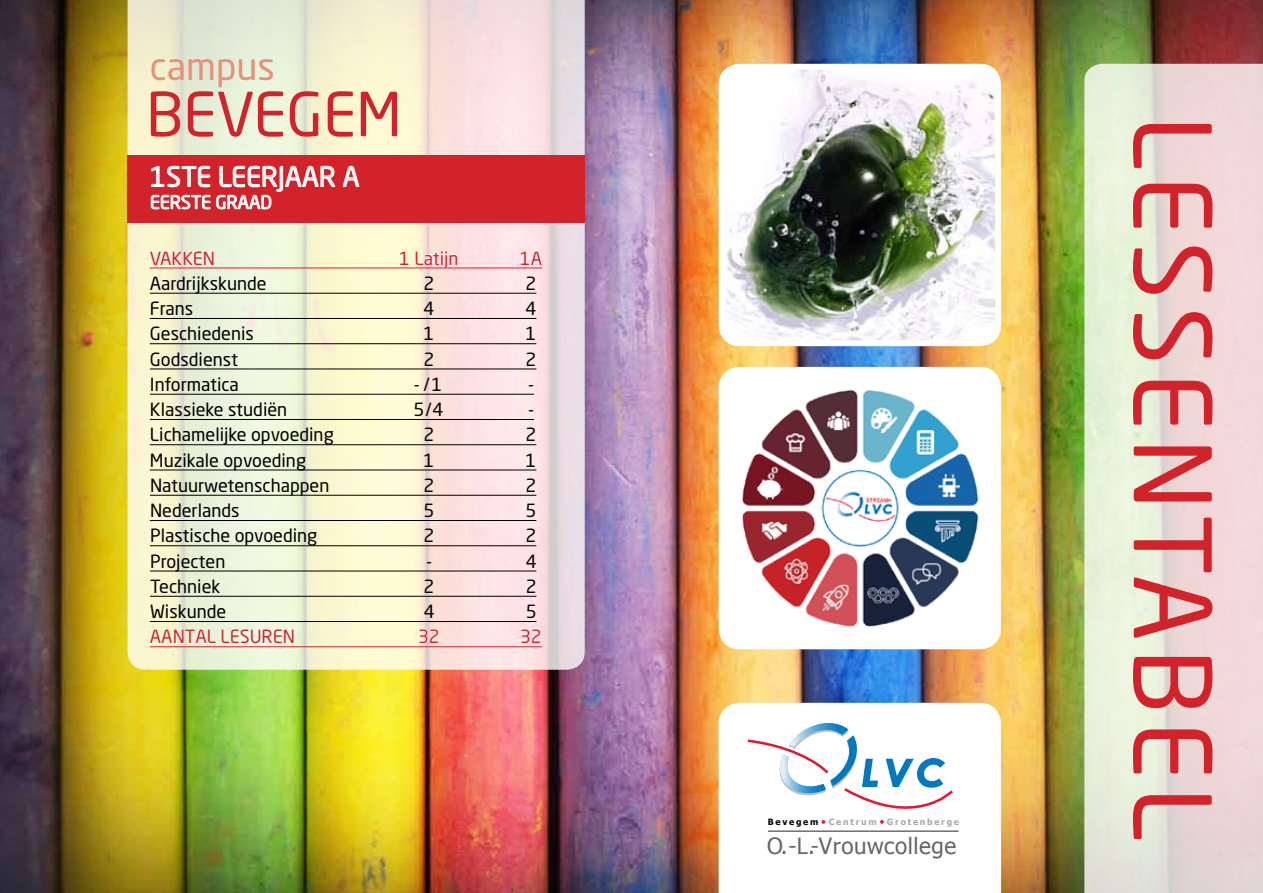
<style>
.page{position:relative;width:1263px;height:893px;background:#fff}
.page>*{position:absolute;margin:0;border:0;box-sizing:border-box;transform-origin:0 0}
.t1{font:105px "Neo Sans Std";letter-spacing:.075em;color:#d2232a}
.t2{font:60px "Neo Sans Std";color:#d2232a}
.t3{font:37.5px "Neo Sans Std";color:#e5927a}
.t4{font:italic 700 36.75px "Century Gothic";color:#0079c1}
.t5{font:27px "Neo Sans Std";color:#fff}
.t6{font:22.35px "Tahoma";letter-spacing:.025em;color:#666}
.t7{font:18px "Neo Sans Std";color:#000}
.t8{font:18px "Neo Sans";color:#d2232a}
.t9{font:18px "Neo Sans Std";color:#d2232a}
.t10{font:18px "Neo Sans Std";color:#fff}
.t11{font:700 8.7px "Tahoma";letter-spacing:.2em;color:#a7a9ac}
.s1{color:#000}
</style>
<div class="page">
<img style="left:0;top:0;width:1263px;height:893px">
<img style="left:722px;top:67px;width:276px;height:276px">
<div style="left:719px;top:64px;width:282px;height:282px;border:6px solid #fff;border-radius:18px"></div>
<div style="left:722px;top:370px;width:276px;height:276px;background:#fff;border-radius:18px"></div>
<img style="left:742px;top:389px;width:237px;height:238px">
<div style="left:719px;top:367px;width:282px;height:282px;border:6px solid #fff;border-radius:18px"></div>
<svg style="left:719px;top:703px;width:282px;height:190px"></svg>
<svg style="left:128px;top:0;width:457px;height:670px;background:#f2ebd7"></svg>
<hr style="left:150px;top:268px;width:392px;height:1px;background:#d2232a">
<hr style="left:150px;top:293px;width:386px;height:1px;background:#000">
<hr style="left:150px;top:318px;width:386px;height:1px;background:#000">
<hr style="left:150px;top:343px;width:386px;height:1px;background:#000">
<hr style="left:150px;top:369px;width:386px;height:1px;background:#000">
<hr style="left:150px;top:394px;width:384px;height:1px;background:#000">
<hr style="left:150px;top:419px;width:384px;height:1px;background:#000">
<hr style="left:150px;top:444px;width:386px;height:1px;background:#000">
<hr style="left:150px;top:470px;width:386px;height:1px;background:#000">
<hr style="left:150px;top:495px;width:386px;height:1px;background:#000">
<hr style="left:150px;top:520px;width:386px;height:1px;background:#000">
<hr style="left:150px;top:545px;width:386px;height:1px;background:#000">
<hr style="left:150px;top:571px;width:386px;height:1px;background:#000">
<hr style="left:150px;top:596px;width:386px;height:1px;background:#000">
<hr style="left:150px;top:621px;width:386px;height:1px;background:#000">
<hr style="left:150px;top:646px;width:392px;height:1px;background:#d2232a">
<svg style="left:150px;top:245px;width:64px;height:26px"></svg>
<svg style="left:399px;top:250px;width:10px;height:16px"></svg>
<svg style="left:415px;top:250px;width:43px;height:19px"></svg>
<svg style="left:520px;top:250px;width:22px;height:21px"></svg>
<svg style="left:150px;top:629px;width:145px;height:21px"></svg>
<svg style="left:419px;top:629px;width:20px;height:15px"></svg>
<svg style="left:521px;top:629px;width:20px;height:15px"></svg>
<div style="left:128px;top:155px;width:457px;height:68px;background:#d2232a"></div>
<svg style="left:342px;top:165px;width:18px;height:22px"></svg>
<svg style="left:151px;top:165px;width:184px;height:45px"></svg>
<svg style="left:1084px;top:64px;width:179px;height:829px;background:#eae1d8"></svg>
<h3 class="t3" style="left:150px;top:43px;width:126px">campus</h3>
<h2 class="t2" style="left:146px;top:77px;width:257px">BEVEGEM</h2>
<h3 class="t5" style="left:150px;top:160px;width:211px">1ste leerjaar A</h3>
<p class="t10" style="left:150px;top:191px;width:124px">EERSTE GRAAD</p>
<p class="t9" style="left:150px;top:247px;width:67px">VAKKEN</p>
<p class="t9" style="left:399px;top:247px;width:61px">1 Latijn</p>
<p class="t9" style="left:520px;top:247px;width:24px">1A</p>
<p class="t7" style="left:150px;top:272px;width:118px">Aardrijkskunde</p>
<p class="t7" style="left:423px;top:272px;width:12px">2</p>
<p class="t7" style="left:525px;top:272px;width:12px">2</p>
<p class="t7" style="left:150px;top:298px;width:45px">Frans</p>
<p class="t7" style="left:423px;top:298px;width:12px">4</p>
<p class="t7" style="left:525px;top:298px;width:12px">4</p>
<p class="t7" style="left:150px;top:323px;width:105px">Geschiedenis</p>
<p class="t7" style="left:423px;top:323px;width:12px">1</p>
<p class="t7" style="left:525px;top:323px;width:12px">1</p>
<p class="t7" style="left:150px;top:348px;width:90px">Godsdienst</p>
<p class="t7" style="left:423px;top:348px;width:12px">2</p>
<p class="t7" style="left:525px;top:348px;width:12px">2</p>
<p class="t7" style="left:150px;top:373px;width:91px">Informatica</p>
<p class="t7" style="left:414px;top:373px;width:30px">-/1</p>
<p class="t7" style="left:528px;top:373px;width:7px">-</p>
<p class="t7" style="left:150px;top:399px;width:139px">Klassieke studiën</p>
<p class="t7" style="left:414px;top:399px;width:31px">5/4</p>
<p class="t7" style="left:528px;top:399px;width:7px">-</p>
<p class="t7" style="left:150px;top:424px;width:185px">Lichamelijke opvoeding</p>
<p class="t7" style="left:424px;top:424px;width:12px">2</p>
<p class="t7" style="left:526px;top:424px;width:12px">2</p>
<p class="t7" style="left:150px;top:449px;width:158px">Muzikale opvoeding</p>
<p class="t7" style="left:424px;top:449px;width:12px">1</p>
<p class="t7" style="left:526px;top:449px;width:12px">1</p>
<p class="t7" style="left:150px;top:474px;width:181px">Natuurwetenschappen</p>
<p class="t7" style="left:424px;top:474px;width:12px">2</p>
<p class="t7" style="left:526px;top:474px;width:12px">2</p>
<p class="t7" style="left:150px;top:500px;width:91px">Nederlands</p>
<p class="t7" style="left:424px;top:500px;width:12px">5</p>
<p class="t7" style="left:526px;top:500px;width:12px">5</p>
<p class="t7" style="left:150px;top:525px;width:169px">Plastische opvoeding</p>
<p class="t7" style="left:424px;top:525px;width:12px">2</p>
<p class="t7" style="left:526px;top:525px;width:12px">2</p>
<p class="t7" style="left:150px;top:550px;width:77px">Projecten</p>
<p class="t7" style="left:426px;top:550px;width:7px">-</p>
<p class="t7" style="left:526px;top:550px;width:12px">4</p>
<p class="t7" style="left:150px;top:575px;width:72px">Techniek</p>
<p class="t7" style="left:424px;top:575px;width:12px">2</p>
<p class="t7" style="left:526px;top:575px;width:12px">2</p>
<p class="t7" style="left:150px;top:601px;width:78px">Wiskunde</p>
<p class="t7" style="left:424px;top:601px;width:12px">4</p>
<p class="t7" style="left:526px;top:601px;width:12px">5</p>
<p class="t8" style="left:150px;top:628px;width:147px">AANTAL LESUREN</p>
<p class="t8" style="left:418px;top:628px;width:23px">32</p>
<p class="t8" style="left:520px;top:628px;width:23px">32</p>
<h3 class="t4" style="left:862px;top:745px;width:85px">LVC</h3>
<p class="t11" style="left:768px;top:816px;width:193px"><span class="s1">Bevegem</span> Centrum Grotenberge</p>
<p class="t6" style="left:767px;top:831px;width:191px">O.-L.-Vrouwcollege</p>
<h1 class="t1" style="left:1237px;top:116px;width:727px;rotate:90deg">LESSENTABEL</h1>
</div>
